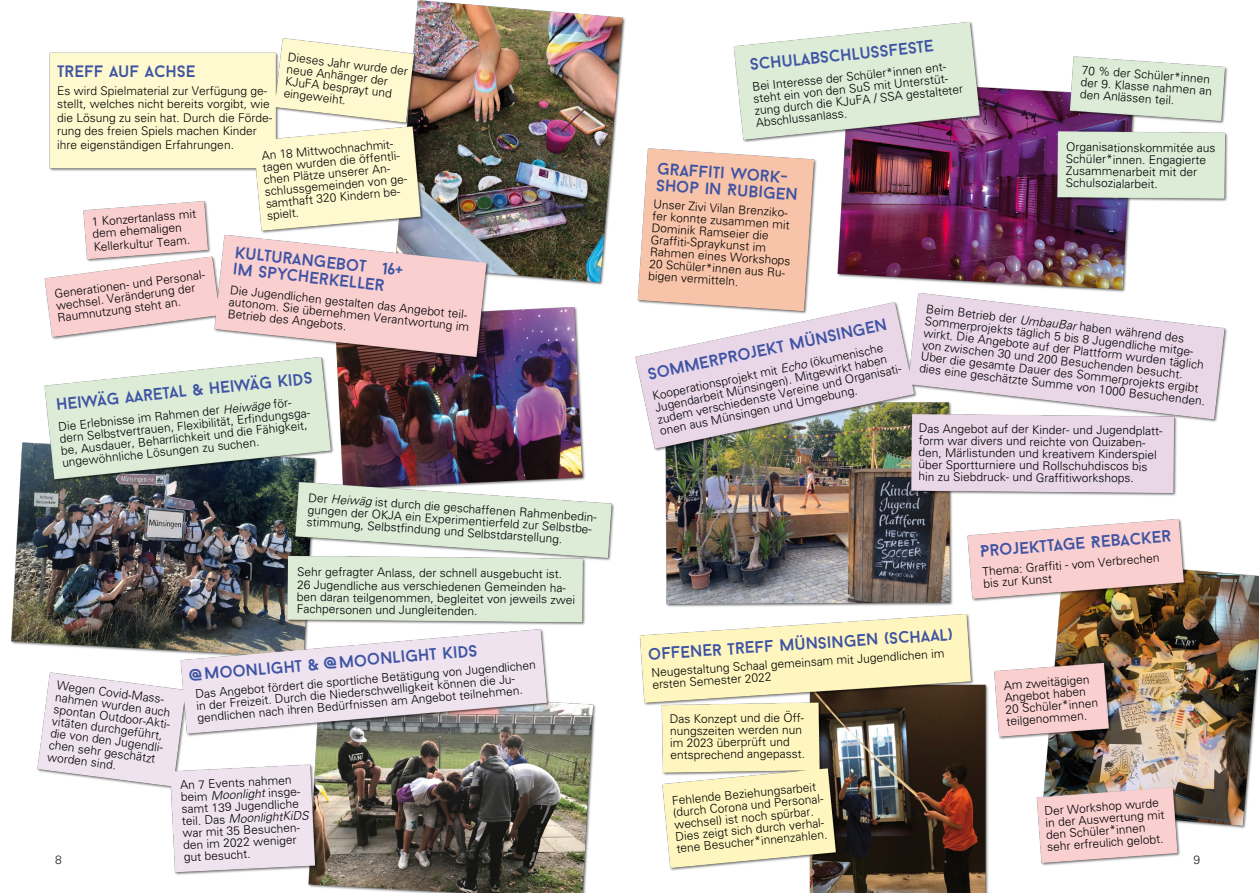
<style>
.page{position:relative;width:1259px;height:893px;background:#fff}
.page>*{position:absolute;margin:0;border:0;box-sizing:border-box;transform-origin:0 0}
.t1{font:16.5px/16.5px "Baron Neue";color:#3e53a3}
.t2{font:300 12px/12px "Univers";color:#000}
.t3{font:300 12px "Univers";color:#231f20}
.s1{font-style:italic}
</style>
<div class="page">
<img style="left:11px;top:0;width:1248px;height:893px">
<p class="t2" style="left:289px;top:52px;width:122px;rotate:7deg">Dieses Jahr wurde der neue Anhänger der<br>KJuFA besprayt und eingeweiht.</p>
<h1 class="t1" style="left:57px;top:65px;width:140px">TREFF AUF ACHSE</h1>
<p class="t2" style="left:57px;top:85px;width:214px;line-height:13.5px">EswirdSpielmaterialzurVerfügungge‐<br>stellt, welches nicht bereits vorgibt, wie dieLösungzuseinhat.DurchdieFörde‐<br>rung des freien Spiels machen Kinder ihre eigenständigen Erfahrungen.</p>
<p class="t2" style="left:261px;top:151px;width:34px;rotate:-5deg">An18Mittwochnachmit‐<br>tagenwurdendieöffentli‐<br>chenPlätzeunsererAn‐<br>schlussgemeindenvonge‐<br>samthaft320Kindernbe‐ spielt.</p>
<p class="t2" style="left:91px;top:216px;width:106px;rotate:-4deg">1 Konzertanlass mit dem ehemaligen</p>
<p class="t2" style="left:93px;top:242px;width:98px;rotate:-4deg">Kellerkultur Team.</p>
<p class="t2" style="left:54px;top:289px;width:142px;rotate:-7deg">Generationen-undPersonal‐<br>wechsel. Veränderung der<br>Raumnutzung steht an.</p>
<h1 class="t1" style="left:236px;top:246px;width:171px;rotate:6deg">KULTURANGEBOT 16+<br>IM SPYCHERKELLER</h1>
<p class="t2" style="left:231px;top:285px;width:243px;rotate:6deg">DieJugendlichengestaltendasAngebotteil‐<br>autonom. Sie übernehmen Verantwortung im<br>Betrieb des Angebots.</p>
<h1 class="t1" style="left:56px;top:398px;width:259px;rotate:-6deg">HEIWÄG AARETAL &amp; HEIWÄG KIDS</h1>
<p class="t2" style="left:58px;top:422px;width:249px;rotate:-6deg">Die Erlebnisse im Rahmen der <span class="s1">Heiwäge</span> för‐<br>dernSelbstvertrauen,Flexibilität,Erfindungsga‐<br>be, Ausdauer, Beharrlichkeit und die Fähigkeit, ungewöhnliche Lösungen zu suchen.</p>
<p class="t2" style="left:58px;top:680px;width:118px;rotate:8deg">WegenCovid-Mass‐<br>nahmen wurden auch spontanOutdoor-Akti‐<br>vitäten durchgeführt, dievondenJugendli‐<br>chen sehr geschätzt worden sind.</p>
<p class="t2" style="left:309px;top:492px;width:258px;rotate:4deg">Der <span class="s1">Heiwäg</span> istdurchdiegeschaffenenRahmenbedin‐<br>gungenderOKJAeinExperimentierfeldzurSelbstbe‐<br>stimmung, Selbstfindung und Selbstdarstellung.</p>
<p class="t2" style="left:297px;top:564px;width:266px;line-height:14.5px;rotate:1deg">Sehr gefragter Anlass, der schnell ausgebucht ist.<br>26JugendlicheausverschiedenenGemeindenha‐</p>
<p class="t2" style="left:297px;top:591px;width:280px;line-height:12.5px;rotate:1deg">ben daran teilgenommen, begleitet von jeweils zwei<br>Fachpersonen und Jungleitenden.</p>
<h1 class="t1" style="left:189px;top:668px;width:290px;rotate:-5deg">@MOONLIGHT &amp; @MOONLIGHT KIDS</h1>
<p class="t2" style="left:195px;top:689px;width:343px;rotate:-5deg">Das Angebot fördert die sportliche Betätigung von Jugendlichen inderFreizeit.DurchdieNiederschwelligkeitkönnendieJu‐<br>gendlichen nach ihren Bedürfnissen am Angebot teilnehmen.</p>
<h1 class="t1" style="left:749px;top:58px;width:186px;rotate:-6deg">SCHULABSCHLUSSFESTE</h1>
<p class="t2" style="left:751px;top:82px;width:211px;rotate:-6deg">BeiInteressederSchüler*innenent‐<br>stehteinvondenSuSmitUnterstüt‐<br>zung durch die KJuFA / SSA gestalteter<br>Abschlussanlass.</p>
<h1 class="t1" style="left:658px;top:162px;width:143px;rotate:4deg">GRAFFITI WORK-<br>SHOP IN RUBIGEN</h1>
<p class="t2" style="left:653px;top:199px;width:142px;rotate:4deg">UnserZiviVilanBrenziko‐<br>fer konnte zusammen mit<br>Dominik Ramseier die<br>Graffiti-Spraykunst im<br>Rahmen eines Workshops<br>20Schüler*innenausRu‐<br>bigen vermitteln.</p>
<p class="t2" style="left:1082px;top:65px;width:133px;rotate:4deg">70 % der Schüler*innen der 9. Klasse nahmen an den Anlässen teil.</p>
<p class="t2" style="left:1066px;top:141px;width:151px;rotate:1deg">Organisationskommitée aus<br>Schüler*innen. Engagierte<br>Zusammenarbeit mit der<br>Schulsozialarbeit.</p>
<h1 class="t1" style="left:647px;top:368px;width:245px;rotate:-12deg">SOMMERPROJEKT MÜNSINGEN</h1>
<p class="t2" style="left:651px;top:391px;width:238px;rotate:-12deg">Kooperationsprojekt mit <span class="s1">Echo</span> (ökumenische Jugendarbeit Münsingen). Mitgewirkt haben zudemverschiedensteVereineundOrganisati‐<br>onen aus Münsingen und Umgebung.</p>
<p class="t2" style="left:927px;top:302px;width:261px;line-height:13px;rotate:7deg">Beim Betrieb der <span class="s1">UmbauBar</span> haben während des<br>Sommerprojektstäglich5bis8Jugendlichemitge‐</p>
<p class="t2" style="left:924px;top:326px;width:289px;rotate:7deg">wirkt. Die Angebote auf der Plattform wurden täglich von zwischen 30 und 200 Besuchenden besucht.<br>Über die gesamte Dauer des Sommerprojekts ergibt dies eine geschätzte Summe von 1000 Besuchenden.</p>
<p class="t2" style="left:919px;top:423px;width:240px;rotate:1deg">DasAngebotaufderKinder-undJugendplatt‐<br>formwardiversundreichtevonQuizaben‐<br>den, Märlistunden und kreativem Kinderspiel über Sportturniere und Rollschuhdiscos bis hin zu Siebdruck- und Graffitiworkshops.</p>
<h1 class="t1" style="left:979px;top:544px;width:193px;rotate:-4deg">PROJEKTTAGE REBACKER</h1>
<p class="t2" style="left:982px;top:565px;width:179px;line-height:12.5px;rotate:-4deg">Thema: Graffiti - vom Verbrechen bis zur Kunst</p>
<h1 class="t1" style="left:648px;top:648px;width:307px;rotate:-4deg">OFFENER TREFF MÜNSINGEN (SCHAAL)</h1>
<p class="t2" style="left:651px;top:668px;width:295px;rotate:-4deg">Neugestaltung Schaal gemeinsam mit Jugendlichen im ersten Semester 2022</p>
<p class="t2" style="left:669px;top:714px;width:136px;rotate:-1deg">DasKonzeptunddieÖff‐<br>nungszeiten werden nun im 2023 überprüft und entsprechend angepasst.</p>
<p class="t2" style="left:1003px;top:680px;width:94px;rotate:-4deg">Am zweitägigen<br>Angebot haben<br>20 Schüler*innen teilgenommen.</p>
<p class="t2" style="left:180px;top:780px;width:128px;rotate:-3deg">An 7 Events nahmen beim <span class="s1">Moonlight</span> insge‐<br>samt 139 Jugendliche teil. Das <span class="s1">MoonlightKiDS </span>warmit35Besuchen‐<br>den im 2022 weniger gut besucht.</p>
<p class="t2" style="left:671px;top:795px;width:146px;line-height:12.6px;rotate:-5deg">Fehlende Beziehungsarbeit (durchCoronaundPersonal‐</p>
<p class="t2" style="left:1044px;top:806px;width:121px;rotate:-4deg">Der Workshop wurde in der Auswertung mit den Schüler*innen sehr erfreulich gelobt.</p>
<p class="t2" style="left:674px;top:819px;width:142px;line-height:12.6px;rotate:-5deg">wechsel) ist noch spürbar.<br>Dieszeigtsichdurchverhal‐</p>
<p class="t2" style="left:676px;top:843px;width:153px;rotate:-5deg">tene Besucher*innenzahlen.</p>
<p class="t3" style="left:55px;top:855px;width:8px">8</p>
<p class="t3" style="left:1193px;top:855px;width:8px">9</p>
</div>
